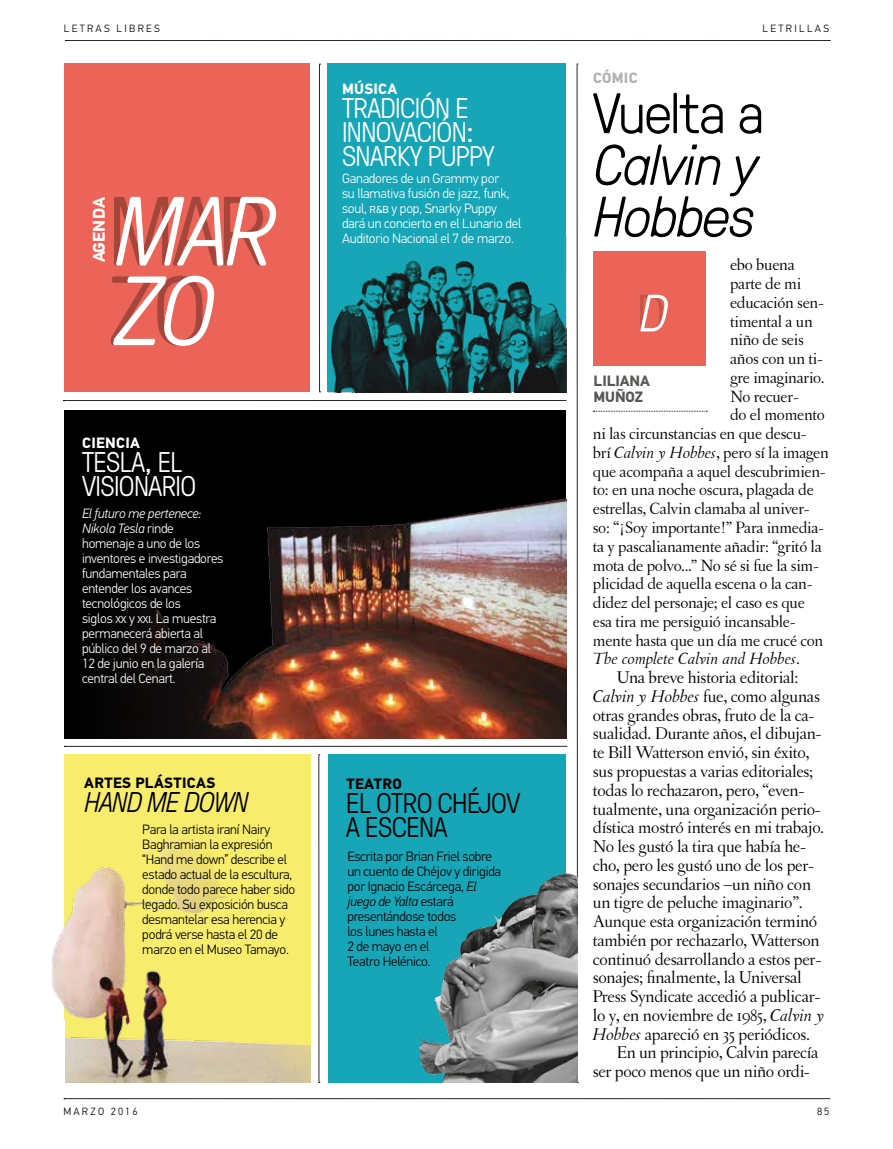
<style>
.page{position:relative;width:893px;height:1149px;background:#fff}
.page>*{position:absolute;margin:0;border:0;box-sizing:border-box;transform-origin:0 0}
.t1{font:italic 300 98.1px/79.5px "GT Pressura";color:#fff}
.t2{font:italic 300 57px/51.6px "GT Pressura";letter-spacing:-.02em;color:#000}
.t3{font:300 57px "GT Pressura";letter-spacing:-.02em;color:#000}
.t4{font:italic 300 52.5px "GT Pressura";color:#fff}
.t5{font:300 28.5px/24px "GT Pressura";letter-spacing:-.02em;color:#fff}
.t6{font:300 28.5px/24px "GT Pressura";letter-spacing:-.02em;color:#000}
.t7{font:italic 300 28.5px "GT Pressura";letter-spacing:-.02em;color:#000}
.t8{font:18px "Letras Oldstyle";letter-spacing:-.015em;color:#000}
.t9{font:17.25px "Letras Oldstyle";letter-spacing:-.015em;color:#000}
.t10{font:italic 17.25px "Letras Oldstyle";color:#000;scale:1.1 1}
.t11{font:700 16.95px "PF Din Text Pro";letter-spacing:.02em;color:#fff}
.t12{font:700 15px "PF Din Text Pro";letter-spacing:.02em;color:#000}
.t13{font:700 15px "PF Din Text Pro";letter-spacing:.02em;color:#fff}
.t14{font:700 15px/16.5px "PF Din Text Pro";letter-spacing:-.005em;color:#575756}
.t15{font:700 15px "PF Din Text Pro";letter-spacing:.02em;color:#b3b2b2}
.t16{font:300 13.5px/15px "PF Din Text Pro";letter-spacing:-.015em;color:#fff}
.t17{font:300 13.5px/15px "PF Din Text Pro";letter-spacing:-.015em;color:#000}
.t18{font:300 10.5px "PF Din Text Pro";letter-spacing:.22em;color:#000}
.s1{font-style:italic}
.s2{font-style:normal}
</style>
<div class="page">
<svg style="left:65px;top:40px;width:765px;height:1px"></svg>
<svg style="left:64px;top:1098px;width:766px;height:1px"></svg>
<svg style="left:577px;top:64px;width:1px;height:802px"></svg>
<img style="left:65px;top:410px;width:501px;height:328px">
<div style="left:593px;top:252px;width:113px;height:114px;background:#ec6457"></div>
<svg style="left:593px;top:410px;width:114px;height:1px"></svg>
<div style="left:328px;top:754px;width:238px;height:328px;background:#16a6b7"></div>
<div style="left:328px;top:64px;width:238px;height:328px;background:#16a6b7"></div>
<div style="left:65px;top:64px;width:245px;height:328px;background:#ec6457"></div>
<svg style="left:63px;top:400px;width:503px;height:1px"></svg>
<svg style="left:64px;top:745px;width:503px;height:1px"></svg>
<svg style="left:319px;top:64px;width:2px;height:328px"></svg>
<svg style="left:319px;top:754px;width:1px;height:328px"></svg>
<img style="left:330px;top:260px;width:236px;height:132px">
<img style="left:51px;top:754px;width:259px;height:328px">
<div style="left:12px;top:1019px;width:53px;height:66px;background:#fff"></div>
<img style="left:418px;top:866px;width:160px;height:216px">
<p class="t18" style="left:64px;top:22px;width:97px">LETRAS LIBRES</p>
<p class="t18" style="left:763px;top:22px;width:68px">LETRILLAS</p>
<p class="t11" style="left:89px;top:262px;width:67px;rotate:-90deg">AGENDA</p>
<h1 class="t1" style="left:114px;top:185px;width:160px">MAR<br>ZO</h1>
<p class="t13" style="left:82px;top:433px;width:59px">CIENCIA</p>
<h3 class="t5" style="left:82px;top:448px;width:116px">TESLA, EL<br>VISIONARIO</h3>
<p class="t16" style="left:82px;top:506px;width:143px"><span class="s1">El futuro me pertenece:<br>Nikola Tesla</span> rinde homenaje a uno de los inventores e investigadores fundamentales para entender los avances tecnológicos de los<br>siglos xx y xxi. La muestra permanecerá abierta al público del 9 de marzo al<br>12 de junio en la galería central del Cenart.</p>
<p class="t12" style="left:84px;top:773px;width:133px">ARTES PLÁSTICAS</p>
<h3 class="t7" style="left:84px;top:781px;width:165px">HAND ME DOWN</h3>
<p class="t17" style="left:142px;top:822px;width:154px">Para la artista iraní Nairy<br>Baghramian la expresión “Hand me down” describe el estado actual de la escultura, donde todo parece haber sido legado. Su exposición busca desmantelar esa herencia y podrá verse hasta el 20 de marzo en el Museo Tamayo.</p>
<p class="t13" style="left:342px;top:79px;width:57px">MÚSICA</p>
<h3 class="t5" style="left:342px;top:94px;width:154px">TRADICIÓN E<br>INNOVACIÓN:<br>SNARKY PUPPY</h3>
<p class="t16" style="left:342px;top:171px;width:181px">Ganadores de un Grammy por<br>su llamativa fusión de jazz, funk, soul, r&amp;b y pop, Snarky Puppy dará un concierto en el Lunario del<br>Auditorio Nacional el 7 de marzo.</p>
<p class="t12" style="left:346px;top:774px;width:57px">TEATRO</p>
<h3 class="t6" style="left:346px;top:789px;width:176px">EL OTRO CHÉJOV<br>A ESCENA</h3>
<p class="t17" style="left:347px;top:849px;width:155px">Escrita por Brian Friel sobre un cuento de Chéjov y dirigida por Ignacio Escárcega, <span class="s1">El juego de Yalta</span> estará presentándose todos<br>los lunes hasta el<br>2 de mayo en el<br>Teatro Helénico.</p>
<p class="t15" style="left:593px;top:68px;width:46px">CÓMIC</p>
<h2 class="t3" style="left:593px;top:72px;width:174px">Vuelta a</h2>
<h2 class="t2" style="left:593px;top:135px;width:166px">Calvin y<br>Hobbes</h2>
<p class="t9" style="left:730px;top:255px;width:66px">ebo buena</p>
<p class="t9" style="left:730px;top:273px;width:73px">parte de mi</p>
<p class="t9" style="left:730px;top:292px;width:95px">educación sen-</p>
<p class="t9" style="left:730px;top:311px;width:84px">timental a un</p>
<p class="t9" style="left:730px;top:330px;width:75px">niño de seis</p>
<p class="t9" style="left:730px;top:348px;width:94px">años con un ti-</p>
<p class="t9" style="left:730px;top:367px;width:96px">gre imaginario.</p>
<p class="t9" style="left:730px;top:386px;width:70px">No recuer-</p>
<p class="t9" style="left:730px;top:405px;width:96px">do el momento</p>
<p class="t9" style="left:593px;top:424px;width:215px">ni las circunstancias en que descu-</p>
<p class="t9" style="left:593px;top:442px;width:237px">brí <span class="s1">Calvin y Hobbes</span>, pero sí la imagen</p>
<p class="t9" style="left:593px;top:461px;width:234px">que acompaña a aquel descubrimien-</p>
<p class="t9" style="left:593px;top:480px;width:222px">to: en una noche oscura, plagada de</p>
<p class="t9" style="left:593px;top:498px;width:218px">estrellas, Calvin clamaba al univer-</p>
<p class="t9" style="left:593px;top:517px;width:233px">so: “¡Soy importante!” Para inmedia-</p>
<p class="t9" style="left:593px;top:536px;width:230px">ta y pascalianamente añadir: “gritó la</p>
<p class="t9" style="left:593px;top:555px;width:227px">mota de polvo...” No sé si fue la sim-</p>
<p class="t9" style="left:593px;top:574px;width:221px">plicidad de aquella escena o la can-</p>
<p class="t9" style="left:593px;top:592px;width:214px">didez del personaje; el caso es que</p>
<p class="t9" style="left:593px;top:611px;width:204px">esa tira me persiguió incansable-</p>
<p class="t9" style="left:593px;top:630px;width:232px">mente hasta que un día me crucé con</p>
<p class="t10" style="left:593px;top:649px;width:190px">The complete Calvin and Hobbes<span class="s2">.</span></p>
<p class="t8" style="left:617px;top:667px;width:183px">Una breve historia editorial:</p>
<p class="t8" style="left:593px;top:685px;width:229px"><span class="s1">Calvin y Hobbes</span> fue, como algunas</p>
<p class="t8" style="left:593px;top:704px;width:223px">otras grandes obras, fruto de la ca-</p>
<p class="t8" style="left:593px;top:723px;width:230px">sualidad. Durante años, el dibujan-</p>
<p class="t8" style="left:593px;top:742px;width:218px">te Bill Watterson envió, sin éxito,</p>
<p class="t8" style="left:593px;top:760px;width:222px">sus propuestas a varias editoriales;</p>
<p class="t8" style="left:593px;top:779px;width:213px">todas lo rechazaron, pero, “even-</p>
<p class="t8" style="left:593px;top:798px;width:230px">tualmente, una organización perio-</p>
<p class="t8" style="left:593px;top:817px;width:233px">dística mostró interés en mi trabajo.</p>
<p class="t8" style="left:593px;top:835px;width:215px">No les gustó la tira que había he-</p>
<p class="t8" style="left:593px;top:854px;width:223px">cho, pero les gustó uno de los per-</p>
<p class="t8" style="left:593px;top:873px;width:220px">sonajes secundarios –un niño con</p>
<p class="t8" style="left:593px;top:892px;width:211px">un tigre de peluche imaginario”.</p>
<p class="t8" style="left:593px;top:910px;width:226px">Aunque esta organización terminó</p>
<p class="t8" style="left:593px;top:929px;width:228px">también por rechazarlo, Watterson</p>
<p class="t8" style="left:593px;top:948px;width:230px">continuó desarrollando a estos per-</p>
<p class="t8" style="left:593px;top:967px;width:210px">sonajes; finalmente, la Universal</p>
<p class="t8" style="left:593px;top:985px;width:229px">Press Syndicate accedió a publicar-</p>
<p class="t8" style="left:593px;top:1004px;width:233px">lo y, en noviembre de 1985, <span class="s1">Calvin y</span></p>
<p class="t8" style="left:593px;top:1023px;width:219px"><span class="s1">Hobbes</span> apareció en 35 periódicos.</p>
<p class="t8" style="left:617px;top:1042px;width:203px">En un principio, Calvin parecía</p>
<p class="t8" style="left:593px;top:1060px;width:219px">ser poco menos que un niño ordi-</p>
<h3 class="t4" style="left:639px;top:275px;width:30px">D</h3>
<p class="t14" style="left:594px;top:372px;width:58px">LILIANA<br>MUÑOZ</p>
<p class="t18" style="left:63px;top:1104px;width:76px">MARZO 2016</p>
<p class="t18" style="left:817px;top:1104px;width:14px">85</p>
</div>
